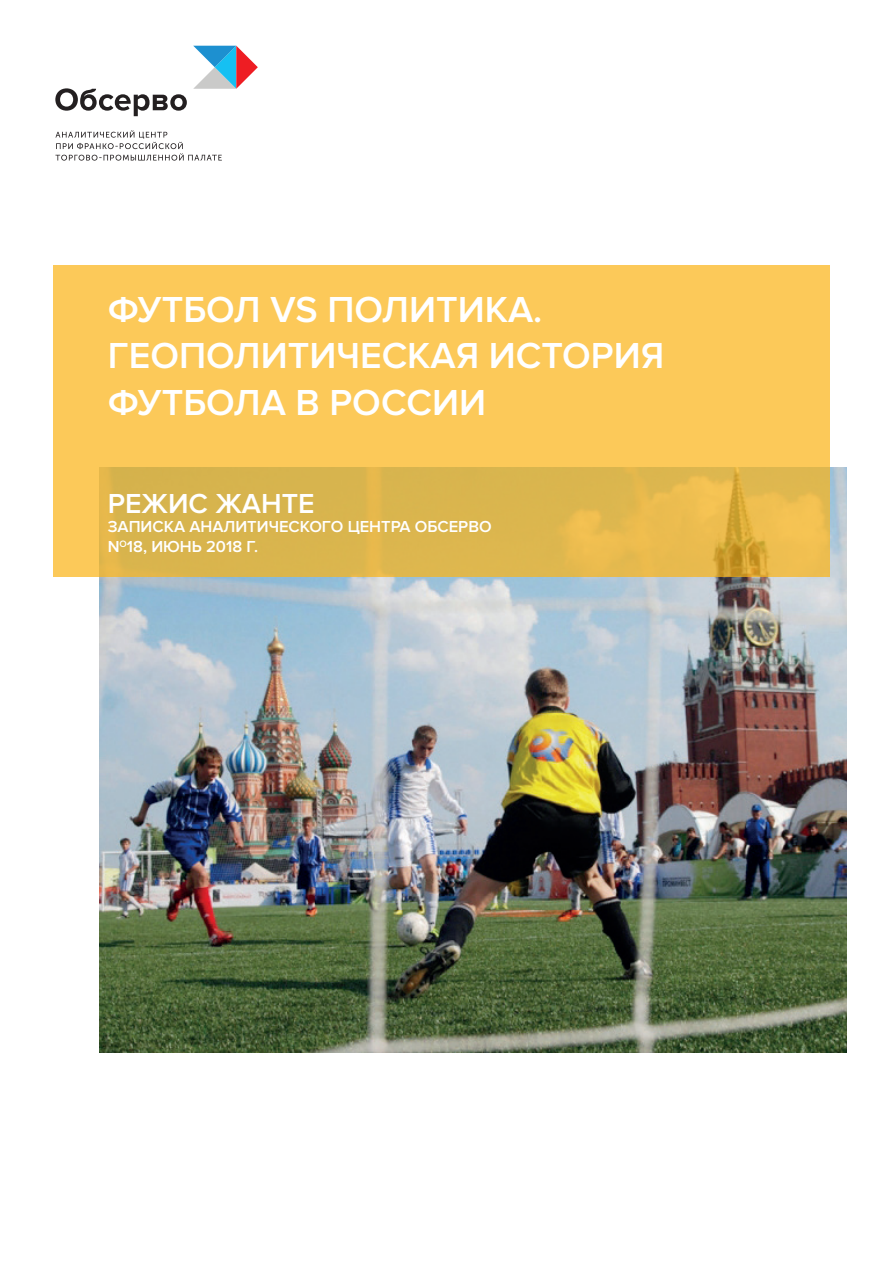
<style>
.page{position:relative;width:893px;height:1263px;background:#fff}
.page>*{position:absolute;margin:0;border:0;box-sizing:border-box;transform-origin:0 0}
.t1{font:600 37.5px/46.5px "Proxima Nova";color:#fff}
.t2{font:600 28.5px "Proxima Nova";color:#fff}
.t3{font:600 16.5px/19.8px "Proxima Nova";color:#fff}
</style>
<div class="page">
<img style="left:99px;top:467px;width:747px;height:585px">
<svg style="left:193px;top:46px;width:65px;height:43px"></svg>
<svg style="left:55px;top:88px;width:132px;height:28px"></svg>
<svg style="left:55px;top:130px;width:167px;height:31px"></svg>
<svg style="left:53px;top:265px;width:776px;height:312px;fill:#fcc959"></svg>
<p class="t1" style="left:108px;top:287px;width:558px">ФУТБОЛ VS ПОЛИТИКА.<br>ГЕОПОЛИТИЧЕСКАЯ ИСТОРИЯ<br>ФУТБОЛА В РОССИИ</p>
<p class="t2" style="left:108px;top:487px;width:208px">РЕЖИС ЖАНТЕ</p>
<p class="t3" style="left:108px;top:517px;width:385px">ЗАПИСКА АНАЛИТИЧЕСКОГО ЦЕНТРА ОБСЕРВО<br>N<sup>O</sup>18, ИЮНЬ 2018 Г.</p>
</div>
